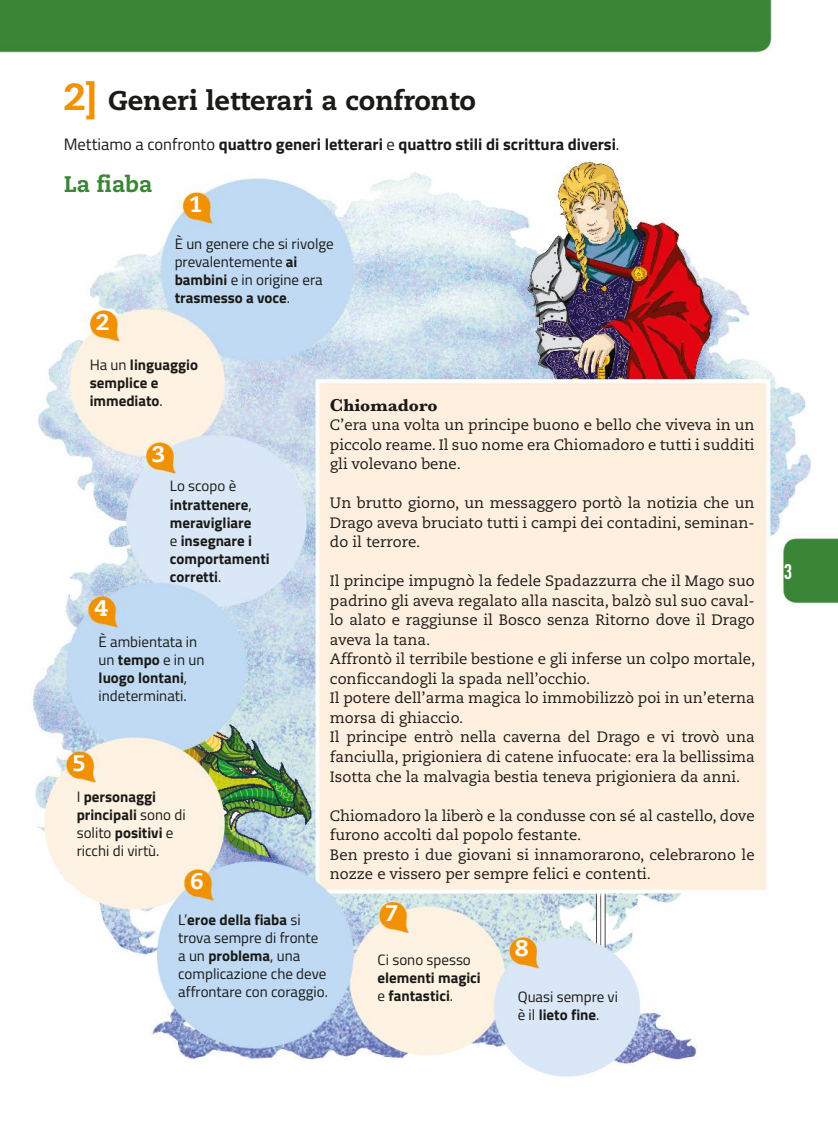
<style>
.page{position:relative;width:838px;height:1132px;background:#fff}
.page>*{position:absolute;margin:0;border:0;box-sizing:border-box;transform-origin:0 0}
.t1{font:800 27px "Caecilia LT Pro 85";color:#1a1a18}
.t2{font:800 22.5px "Caecilia LT Pro 85";color:#fff}
.t3{font:800 22.5px "Caecilia LT Pro 85";color:#3b8636}
.t4{font:700 condensed 21px "DIN Pro";color:#fff}
.t5{font:700 18px "Baskerville";color:#1a1a18}
.t6{font:700 16.5px "Titillium";color:#1a1a18}
.t7{font:15px/19.5px "Caecilia LT Pro 55 Roman";color:#1a1a18;text-align:justify}
.t8{font:15px/18px "Titillium";color:#1a1a18}
.t9{font:700 15px/18px "Titillium";color:#1a1a18}
.s1{font-size:37.5px;color:#f39200}
.s2{font-weight:400}
.s3{font-weight:700}
</style>
<div class="page">
<img style="left:0;top:0;width:838px;height:1077px">
<h1 class="t1" style="left:64px;top:89px;width:413px"><span class="s1">2]</span> Generi letterari a confronto</h1>
<p class="t6" style="left:64px;top:139px;width:557px"><span class="s2">Mettiamo a confronto</span> quattro generi letterari <span class="s2">e</span> quattro stili di scrittura diversi<span class="s2">.</span></p>
<h2 class="t3" style="left:64px;top:175px;width:90px">La fiaba</h2>
<h2 class="t2" style="left:189px;top:195px;width:15px">1</h2>
<p class="t8" style="left:175px;top:236px;width:160px">È un genere che si rivolge prevalentemente <span class="s3">ai bambini</span> e in origine era <span class="s3">trasmesso a voce</span>.</p>
<h2 class="t2" style="left:96px;top:312px;width:15px">2</h2>
<p class="t9" style="left:90px;top:357px;width:110px"><span class="s2">Ha un</span> linguaggio semplice e immediato<span class="s2">.</span></p>
<h2 class="t2" style="left:152px;top:444px;width:15px">3</h2>
<p class="t9" style="left:170px;top:479px;width:101px"><span class="s2">Lo scopo è </span>intrattenere<span class="s2">, </span>meravigliare<br><span class="s2">e</span> insegnare i comportamenti corretti<span class="s2">.</span></p>
<h2 class="t2" style="left:94px;top:598px;width:15px">4</h2>
<p class="t8" style="left:99px;top:634px;width:107px">È ambientata in un <span class="s3">tempo</span> e in un <span class="s3">luogo lontani</span>, indeterminati.</p>
<p class="t5" style="left:330px;top:394px;width:109px">Chiomadoro</p>
<p class="t7" style="left:330px;top:416px;width:426px">C’era una volta un principe buono e bello che viveva in un piccolo reame. Il suo nome era Chiomadoro e tutti i sudditi gli volevano bene.</p>
<p class="t7" style="left:330px;top:494px;width:426px">Un brutto giorno, un messaggero portò la notizia che un Drago aveva bruciato tutti i campi dei contadini, seminan&shy;do il terrore.</p>
<p class="t7" style="left:330px;top:572px;width:427px;text-align:left">Il principe impugnò la fedele Spadazzurra che il Mago suo padrino gli aveva regalato alla nascita, balzò sul suo caval&shy;lo alato e raggiunse il Bosco senza Ritorno dove il Drago aveva la tana.<br>Affrontò il terribile bestione e gli inferse un colpo mortale, conficcandogli la spada nell’occhio.<br>Il potere dell’arma magica lo immobilizzò poi in un’eterna morsa di ghiaccio.<br>Il principe entrò nella caverna del Drago e vi trovò una fanciulla, prigioniera di catene infuocate: era la bellissima Isotta che la malvagia bestia teneva prigioniera da anni.</p>
<p class="t7" style="left:330px;top:806px;width:426px;text-align:left">Chiomadoro la liberò e la condusse con sé al castello, dove furono accolti dal popolo festante.<br>Ben presto i due giovani si innamorarono, celebrarono le nozze e vissero per sempre felici e contenti.</p>
<h2 class="t2" style="left:72px;top:753px;width:15px">5</h2>
<p class="t8" style="left:77px;top:789px;width:110px">I <span class="s3">personaggi principali</span> sono di solito <span class="s3">positivi</span> e ricchi di virtù.</p>
<h2 class="t2" style="left:190px;top:871px;width:15px">6</h2>
<p class="t8" style="left:178px;top:912px;width:151px">L’<span class="s3">eroe della fiaba</span> si trova sempre di fronte a un <span class="s3">problema</span>, una complicazione che deve affrontare con coraggio.</p>
<h2 class="t2" style="left:385px;top:903px;width:15px">7</h2>
<h2 class="t2" style="left:515px;top:938px;width:15px">8</h2>
<p class="t8" style="left:377px;top:951px;width:95px">Ci sono spesso</p>
<p class="t9" style="left:377px;top:970px;width:105px">elementi magici <span class="s2">e</span> fantastici<span class="s2">.</span></p>
<p class="t8" style="left:518px;top:989px;width:102px">Quasi sempre vi è il <span class="s3">lieto fine</span>.</p>
<h3 class="t4" style="left:783px;top:559px;width:10px">3</h3>
</div>
